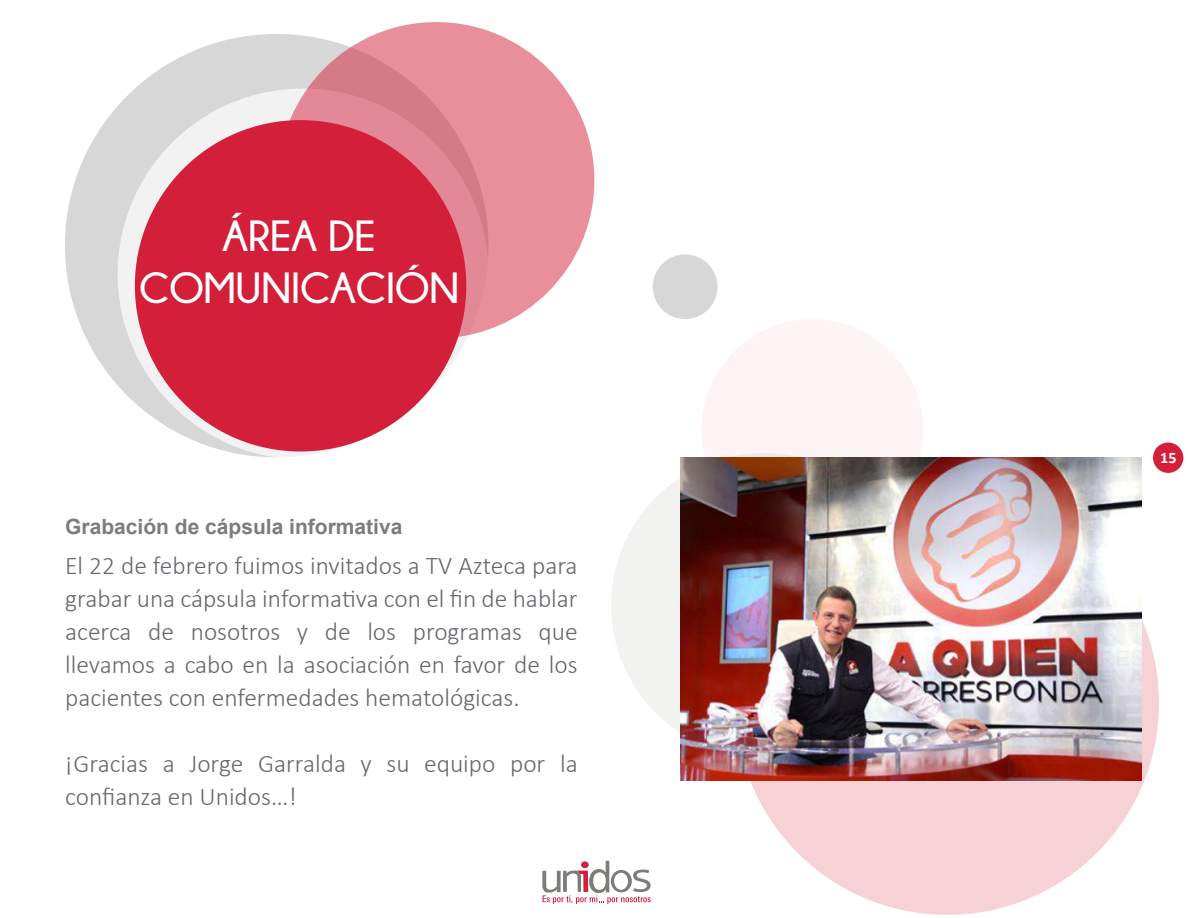
<style>
.page{position:relative;width:1188px;height:918px;background:#fff}
.page>*{position:absolute;margin:0;border:0;box-sizing:border-box;transform-origin:0 0}
.t1{font:700 43.5px/52.2px "Champagne&Limousines";color:#fff;text-align:center}
.t2{font:300 25.5px/33px "Calibri";color:#66686d;text-align:justify}
.t3{font:700 21px "Arial";color:#7c7c79}
.t4{font:700 16.2px "Calibri";color:#fff}
</style>
<div class="page">
<div style="left:611px;top:453px;width:305px;height:305px;background:#f2f2f1;border-radius:50%"></div>
<div style="left:701px;top:319px;width:222px;height:222px;background:#fcf4f5;border-radius:50%"></div>
<div style="left:653px;top:254px;width:65px;height:65px;background:#d7d7d7;border-radius:50%"></div>
<div style="left:736px;top:491px;width:423px;height:424px;background:#f6d2d7;border-radius:50%"></div>
<div style="left:65px;top:34px;width:423px;height:423px;background:#d7d7d7;border-radius:50%"></div>
<div style="left:118px;top:89px;width:370px;height:370px;background:linear-gradient(to right,#efeeee,#fff);border-radius:50%"></div>
<div style="left:135px;top:120px;width:331px;height:332px;background:#d31f3a;border-radius:50%"></div>
<svg style="left:278px;top:22px;width:316px;height:316px;fill:#e28896"></svg>
<svg style="left:542px;top:861px;width:109px;height:43px"></svg>
<img style="left:681px;top:457px;width:460px;height:323px">
<div style="left:1153px;top:443px;width:30px;height:30px;background:#d31f3a;border-radius:50%"></div>
<h1 class="t1" style="left:139px;top:210px;width:322px">ÁREA DE<br>COMUNICACIÓN</h1>
<p class="t3" style="left:65px;top:512px;width:339px">Grabación de cápsula informativa</p>
<p class="t2" style="left:65px;top:548px;width:514px">El 22 de febrero fuimos invitados a TV Azteca para grabar una cápsula informativa con el fin de hablar acerca de nosotros y de los programas que llevamos a cabo en la asociación en favor de los pacientes con enfermedades hematológicas.</p>
<p class="t2" style="left:65px;top:746px;width:514px">¡Gracias a Jorge Garralda y su equipo por la confianza en Unidos…!</p>
<p class="t4" style="left:1160px;top:447px;width:18px">15</p>
</div>
